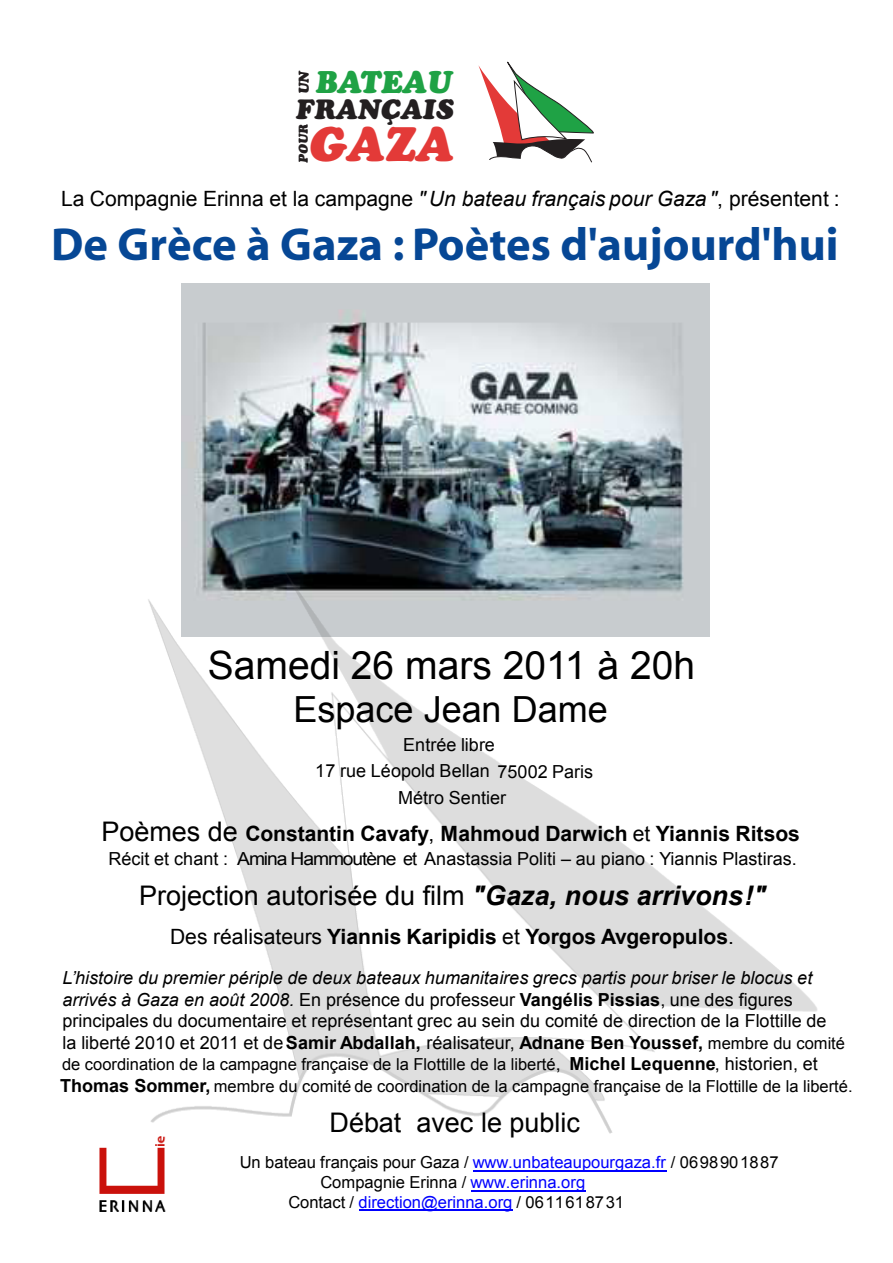
<style>
.page{position:relative;width:893px;height:1263px;background:#fff}
.page>*{position:absolute;margin:0;border:0;box-sizing:border-box;transform-origin:0 0}
.t1{font:italic 48.15px "Cooper Black Std";color:#e33a38}
.t2{font:700 46.5px "Myriad";color:#064795}
.t3{font:39px "Arial";color:#000}
.t4{font:36px "Arial";color:#000}
.t5{font:italic 31.2px "Cooper Black Std";letter-spacing:.005em;color:#1fa245}
.t6{font:italic 27.75px "Cooper Black Std";letter-spacing:.01em;color:#231f20}
.t7{font:27px "Arial";color:#000}
.t8{font:700 21px "Arial";color:#000}
.t9{font:21px "Arial";color:#000}
.t10{font:18px/26.4px "Arial";letter-spacing:.005em;color:#000;text-align:center}
.t11{font:italic 18px "Arial";letter-spacing:.005em;color:#000}
.t12{font:700 18px "Arial";color:#000}
.t13{font:16.5px "Arial";color:#000}
.t14{font:16.5px "Arial";color:#00f}
.t15{font:italic 14.25px "Cooper Black Std";color:#231f20}
.t16{font:italic 12.75px "Cooper Black Std";color:#231f20}
.s1{font-style:italic}
.s2{font-weight:400;font-size:27px}
.s3{font-weight:400}
.s4{font-weight:700;font-style:italic}
.s5{font-weight:700}
.s6{font-size:16.5px}
.s7{font-weight:700;font-size:18px}
.s8{color:#00f}
.s9{color:#000}
.s10{font-size:18px}
</style>
<div class="page">
<img style="left:181px;top:283px;width:528px;height:274px">
<img style="left:148px;top:557px;width:670px;height:577px">
<img style="left:99px;top:1128px;width:80px;height:84px">
<hr style="left:473px;top:1170px;width:193px;height:1px;background:#00f">
<hr style="left:471px;top:1190px;width:114px;height:1px;background:#00f">
<hr style="left:359px;top:1210px;width:154px;height:1px;background:#00f">
<svg style="left:478px;top:62px;width:115px;height:101px"></svg>
<p class="t15" style="left:295px;top:94px;width:25px;rotate:-90deg">UN</p>
<h3 class="t5" style="left:315px;top:63px;width:138px">BATEAU</h3>
<h3 class="t6" style="left:295px;top:92px;width:159px">FRANÇAIS</h3>
<p class="t16" style="left:295px;top:163px;width:40px;rotate:-90deg">POUR</p>
<h1 class="t1" style="left:309px;top:114px;width:146px">GAZA</h1>
<p class="t9" style="left:61px;top:185px;width:780px">La Compagnie Erinna et la campagne <span class="s1">" Un bateau français pour Gaza "</span>, présentent :</p>
<h2 class="t2" style="left:51px;top:220px;width:789px">De Grèce à Gaza : Poètes d'aujourd'hui</h2>
<h3 class="t3" style="left:208px;top:640px;width:488px">Samedi 26 mars 2011 à 20h</h3>
<h3 class="t4" style="left:293px;top:686px;width:316px">Espace Jean Dame</h3>
<p class="t10" style="left:315px;top:732px;width:279px">Entrée libre<br>17 rue Léopold Bellan 75002 Paris<br>Métro Sentier</p>
<p class="t8" style="left:101px;top:820px;width:700px"><span class="s2">Poèmes de</span> Constantin Cavafy<span class="s3">,</span> Mahmoud Darwich <span class="s3">et</span> Yiannis Ritsos</p>
<p class="t10" style="left:108px;top:846px;width:690px">Récit et chant : Amina Hammoutène et Anastassia Politi – au piano : Yiannis Plastiras.</p>
<h3 class="t7" style="left:139px;top:878px;width:628px">Projection autorisée du film <span class="s4">"Gaza, nous arrivons!"</span></h3>
<p class="t8" style="left:170px;top:922px;width:565px"><span class="s3">Des réalisateurs</span> Yiannis Karipidis <span class="s3">et</span> Yorgos Avgeropulos<span class="s3">.</span></p>
<p class="t11" style="left:62px;top:966px;width:751px">L’histoire du premier périple de deux bateaux humanitaires grecs partis pour briser le blocus et</p>
<p class="t10" style="left:62px;top:986px;width:732px"><span class="s1">arrivés à Gaza en août 2008.</span> En présence du professeur <span class="s5">Vangélis Pissias</span>, une des figures</p>
<p class="t10" style="left:62px;top:1008px;width:765px">principales du documentaire et représentant grec au sein du comité de direction de la Flottille de</p>
<p class="t10" style="left:62px;top:1029px;width:784px">la liberté 2010 et 2011 et de<span class="s5">Samir Abdallah,</span> réalisateur, <span class="s5">Adnane Ben Youssef,</span> <span class="s6">membre du comité</span></p>
<p class="t12" style="left:569px;top:1052px;width:250px">Michel Lequenne<span class="s3">, historien, et</span></p>
<p class="t13" style="left:60px;top:1075px;width:794px"><span class="s7">Thomas Sommer,</span> membre du comité de coordination de la campagne française de la Flottille de la liberté.</p>
<h3 class="t7" style="left:329px;top:1105px;width:252px">Débat avec le public</h3>
<p class="t13" style="left:240px;top:1151px;width:540px">Un bateau français pour Gaza / <span class="s8">www.unbateaupourgaza.fr</span> / 0698901887</p>
<p class="t13" style="left:320px;top:1171px;width:266px">Compagnie Erinna / <span class="s8">www.erinna.org</span></p>
<p class="t14" style="left:288px;top:1191px;width:337px"><span class="s9">Contact /</span> direction@erinna.org <span class="s9">/ 0611618731</span></p>
<p class="t13" style="left:62px;top:1053px;width:500px">de coordination de la campagne française de la Flottille de la liberté<span class="s10">,</span></p>
</div>
